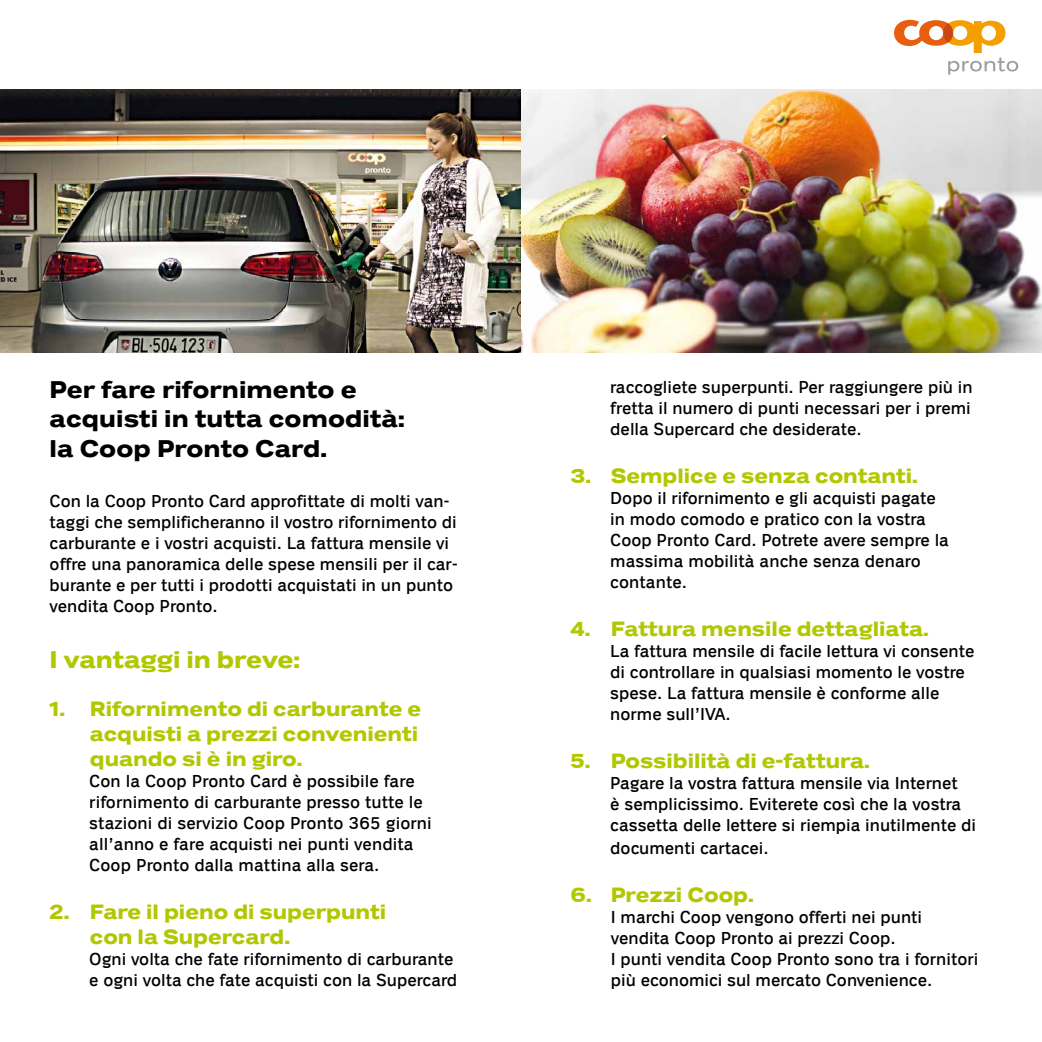
<style>
.page{position:relative;width:1042px;height:1042px;background:#fff}
.page>*{position:absolute;margin:0;border:0;box-sizing:border-box;transform-origin:0 0}
.t1{font:700 24.5px/29.4px "Coop Expanded";letter-spacing:.005em;color:#000}
.t2{font:700 24.5px "Coop Expanded";color:#b1c800}
.t3{font:700 21px/25.2px "Coop Expanded";color:#b1c800}
.t4{font:17.5px/21px "Coop";color:#000}
</style>
<div class="page">
<svg style="left:894px;top:20px;width:124px;height:55px"></svg>
<img style="left:0;top:89px;width:1042px;height:263px">
<h1 class="t1" style="left:50px;top:375px;width:357px">Per fare rifornimento e acquisti in tutta comodità: la Coop Pronto Card.</h1>
<p class="t4" style="left:50px;top:491px;width:410px">Con la Coop Pronto Card approfittate di molti van&shy;taggi che semplificheranno il vostro rifornimento di carburante e i vostri acquisti. La fattura mensile vi offre una panoramica delle spese mensili per il car&shy;burante e per tutti i prodotti acquistati in un punto vendita Coop Pronto.</p>
<h1 class="t2" style="left:50px;top:646px;width:252px">I vantaggi in breve:</h1>
<p class="t3" style="left:90px;top:696px;width:333px;text-indent:-40px">1. Rifornimento di carburante e acquisti a prezzi convenienti quando si è in giro.</p>
<p class="t4" style="left:89px;top:771px;width:344px">Con la Coop Pronto Card è possibile fare rifornimento di carburante presso tutte le stazioni di servizio Coop Pronto 365 giorni all’anno e fare acquisti nei punti vendita Coop Pronto dalla mattina alla sera.</p>
<p class="t3" style="left:90px;top:899px;width:298px;text-indent:-40px">2. Fare il pieno di superpunti con la Supercard.</p>
<p class="t4" style="left:89px;top:949px;width:369px">Ogni volta che fate rifornimento di carburante e ogni volta che fate acquisti con la Supercard</p>
<p class="t4" style="left:610px;top:377px;width:364px;text-align:justify">raccogliete superpunti. Per raggiungere più in fretta il numero di punti necessari per i premi della Supercard che desiderate.</p>
<p class="t3" style="left:570px;top:463px;width:349px">3. Semplice e senza contanti.</p>
<p class="t4" style="left:610px;top:488px;width:340px">Dopo il rifornimento e gli acquisti pagate in modo comodo e pratico con la vostra Coop Pronto Card. Potrete avere sempre la massima mobilità anche senza denaro contante.</p>
<p class="t3" style="left:570px;top:616px;width:360px">4. Fattura mensile dettagliata.</p>
<p class="t4" style="left:610px;top:641px;width:366px">La fattura mensile di facile lettura vi consente di controllare in qualsiasi momento le vostre spese. La fattura mensile è conforme alle norme sull’IVA.</p>
<p class="t3" style="left:570px;top:748px;width:301px">5. Possibilità di e-fattura.</p>
<p class="t4" style="left:610px;top:773px;width:367px">Pagare la vostra fattura mensile via Internet<br>è semplicissimo. Eviterete così che la vostra cassetta delle lettere si riempia inutilmente di</p>
<p class="t4" style="left:610px;top:838px;width:160px">documenti cartacei.</p>
<p class="t3" style="left:570px;top:882px;width:185px">6. Prezzi Coop.</p>
<p class="t4" style="left:611px;top:906px;width:369px">I marchi Coop vengono offerti nei punti vendita Coop Pronto ai prezzi Coop.<br>I punti vendita Coop Pronto sono tra i fornitori più economici sul mercato Convenience.</p>
</div>
